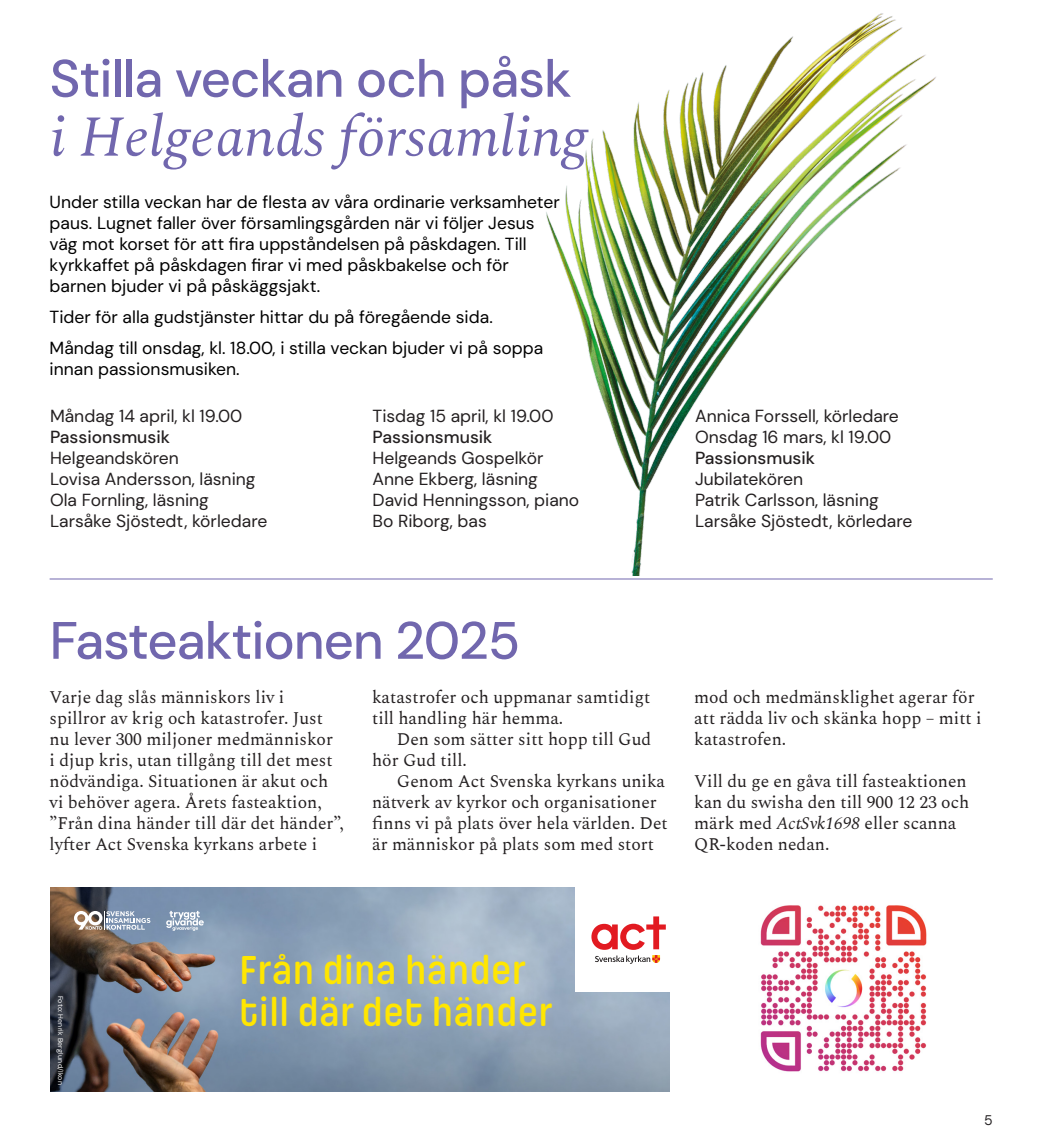
<style>
.page{position:relative;width:1042px;height:1141px;background:#fff}
.page>*{position:absolute;margin:0;border:0;box-sizing:border-box;transform-origin:0 0}
.t1{font:italic 57.75px "Spectral";color:#7167ae}
.t2{font:500 52.5px "DM Sans 18 pt";letter-spacing:-.02em;color:#7167ae}
.t3{font:600 42px/42px "Pilcrow Soft";letter-spacing:-.01em;color:#ffe601}
.t4{font:17.5px/21px "Spectral";color:#231f20}
.t5{font:17.5px/21px "DM Sans 18 pt";color:#000001}
.t6{font:17.5px "DM Sans 24 pt";color:#231f20}
.t7{font:500 17.5px "DM Sans 24 pt";color:#231f20}
.t8{font:14px "DM Sans 18 pt";color:#231f20}
.t9{font:7px "DM Sans 9 pt";letter-spacing:.03em;color:#fff}
.s1{font-style:italic}
</style>
<div class="page">
<img style="left:546px;top:13px;width:390px;height:562px">
<img style="left:760px;top:905px;width:167px;height:167px">
<svg style="left:50px;top:887px;width:620px;height:204px;background:#8c97a5"></svg>
<hr style="left:50px;top:579px;width:943px;height:1px;background:#7167ae">
<p class="t2" style="left:50px;top:46px;width:524px">Stilla veckan och påsk</p>
<p class="t1" style="left:50px;top:95px;width:539px">i Helgeands församling</p>
<p class="t5" style="left:50px;top:192px;width:512px">Under stilla veckan har de flesta av våra ordinarie verksamheter paus. Lugnet faller över församlingsgården när vi följer Jesus väg mot korset för att fira uppståndelsen på påskdagen. Till kyrkkaffet på påskdagen firar vi med påskbakelse och för barnen bjuder vi på påskäggsjakt.</p>
<p class="t5" style="left:50px;top:307px;width:445px">Tider för alla gudstjänster hittar du på föregående sida.</p>
<p class="t5" style="left:50px;top:338px;width:495px">Måndag till onsdag, kl. 18.00, i stilla veckan bjuder vi på soppa innan passionsmusiken.</p>
<p class="t6" style="left:50px;top:405px;width:194px">Måndag 14 april, kl 19.00</p>
<p class="t7" style="left:50px;top:426px;width:121px">Passionsmusik</p>
<p class="t6" style="left:50px;top:447px;width:130px">Helgeandskören</p>
<p class="t6" style="left:50px;top:468px;width:207px">Lovisa Andersson, läsning</p>
<p class="t6" style="left:50px;top:489px;width:160px">Ola Fornling, läsning</p>
<p class="t6" style="left:50px;top:510px;width:219px">Larsåke Sjöstedt, körledare</p>
<p class="t6" style="left:372px;top:405px;width:182px">Tisdag 15 april, kl 19.00</p>
<p class="t7" style="left:372px;top:426px;width:121px">Passionsmusik</p>
<p class="t6" style="left:372px;top:447px;width:172px">Helgeands Gospelkör</p>
<p class="t6" style="left:372px;top:468px;width:167px">Anne Ekberg, läsning</p>
<p class="t6" style="left:372px;top:489px;width:208px">David Henningsson, piano</p>
<p class="t6" style="left:372px;top:510px;width:116px">Bo Riborg, bas</p>
<p class="t6" style="left:695px;top:405px;width:205px">Annica Forssell, körledare</p>
<p class="t6" style="left:695px;top:426px;width:198px">Onsdag 16 mars, kl 19.00</p>
<p class="t7" style="left:695px;top:447px;width:121px">Passionsmusik</p>
<p class="t6" style="left:695px;top:468px;width:110px">Jubilatekören</p>
<p class="t6" style="left:695px;top:489px;width:185px">Patrik Carlsson, läsning</p>
<p class="t6" style="left:695px;top:510px;width:219px">Larsåke Sjöstedt, körledare</p>
<p class="t2" style="left:50px;top:608px;width:472px">Fasteaktionen 2025</p>
<p class="t4" style="left:50px;top:686px;width:296px">Varje dag slås människors liv i spillror av krig och katastrofer. Just nu lever 300 miljoner medmänniskor<br>i djup kris, utan tillgång till det mest nödvändiga. Situationen är akut och vi behöver agera. Årets fasteaktion, ”Från dina händer till där det händer”, lyfter Act Svenska kyrkans arbete i</p>
<p class="t4" style="left:372px;top:686px;width:280px">katastrofer och uppmanar samtidigt till handling här hemma.</p>
<p class="t4" style="left:372px;top:728px;width:281px;text-indent:25px">Den som sätter sitt hopp till Gud hör Gud till.</p>
<p class="t4" style="left:372px;top:770px;width:297px;text-indent:25px">Genom Act Svenska kyrkans unika nätverk av kyrkor och organisationer finns vi på plats över hela världen. Det är människor på plats som med stort</p>
<p class="t4" style="left:694px;top:686px;width:289px">mod och medmänsklighet agerar för att rädda liv och skänka hopp – mitt i katastrofen.</p>
<p class="t4" style="left:694px;top:770px;width:277px">Vill du ge en gåva till fasteaktionen kan du swisha den till 900 12 23 och</p>
<p class="t4" style="left:694px;top:812px;width:264px">märk med <span class="s1">ActSvk1698</span> eller scanna<br>QR-koden nedan.</p>
<p class="t9" style="left:65px;top:996px;width:91px;rotate:90deg">Foto: Henrik Berglund/Ikon</p>
<p class="t3" style="left:239px;top:950px;width:315px">Från dina händer till där det händer</p>
<p class="t8" style="left:984px;top:1112px;width:10px">5</p>
</div>
